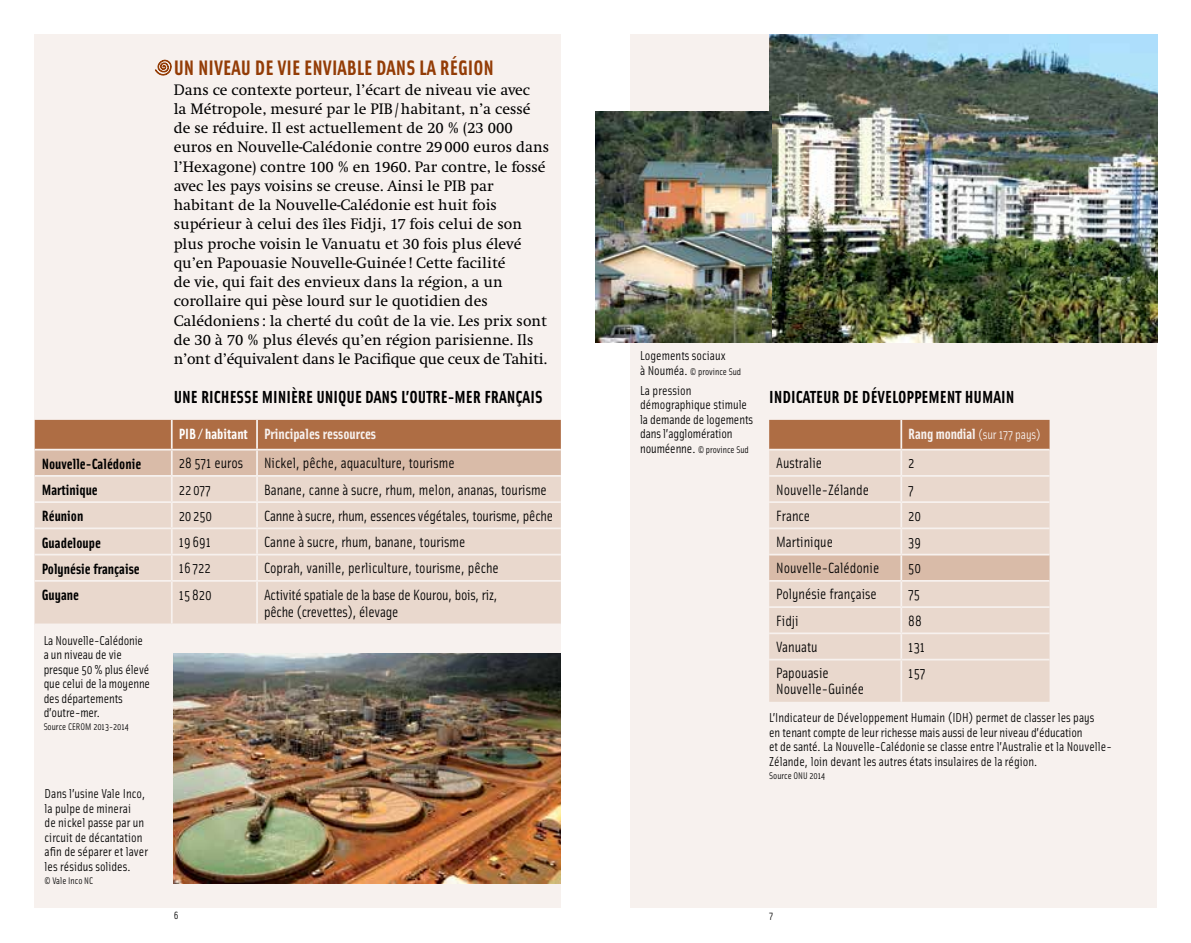
<style>
.page{position:relative;width:1191px;height:943px;background:#fff}
.page>*{position:absolute;margin:0;border:0;box-sizing:border-box;transform-origin:0 0}
.t1{font:700 21px "Solex";color:#933c06}
.t2{font:700 17.5px "Solex";color:#000}
.t3{font:15.75px/19.2px "Swift";color:#000}
.t4{font:14.88px/17.8px "Solex";color:#000}
.t5{font:700 14.88px "Solex";color:#000}
.t6{font:700 14.88px "Solex";color:#f7f1ee}
.t7{font:13.12px "Solex";letter-spacing:-.01em;color:#f7f1ee}
.t8{font:12.95px/14.5px "Solex";color:#000}
.t9{font:10.5px "Solex";color:#000}
.t10{font:9.62px "Solex";color:#000}
.s1{color:#fff}
.s2{font-size:12.95px}
.s3{font-weight:700;font-size:14.88px}
</style>
<div class="page">
<div style="left:35px;top:35px;width:526px;height:873px;background:#f7f1ee"></div>
<div style="left:630px;top:35px;width:526px;height:873px;background:#f7f1ee"></div>
<svg style="left:35px;top:420px;width:526px;height:55px;background:#c29273"></svg>
<div style="left:35px;top:477px;width:526px;height:146px;background:#e9d8cd"></div>
<hr style="left:171px;top:450px;width:2px;height:25px;background:#f7f1ee">
<hr style="left:256px;top:450px;width:2px;height:25px;background:#f7f1ee">
<hr style="left:171px;top:477px;width:2px;height:24px;background:#f7f1ee">
<hr style="left:256px;top:477px;width:2px;height:24px;background:#f7f1ee">
<hr style="left:35px;top:501px;width:137px;height:2px;background:#f7f1ee">
<hr style="left:172px;top:501px;width:85px;height:2px;background:#f7f1ee">
<hr style="left:171px;top:503px;width:2px;height:24px;background:#f7f1ee">
<hr style="left:257px;top:501px;width:304px;height:2px;background:#f7f1ee">
<hr style="left:256px;top:503px;width:2px;height:24px;background:#f7f1ee">
<hr style="left:35px;top:527px;width:137px;height:2px;background:#f7f1ee">
<hr style="left:172px;top:527px;width:85px;height:2px;background:#f7f1ee">
<hr style="left:171px;top:529px;width:2px;height:24px;background:#f7f1ee">
<hr style="left:257px;top:527px;width:304px;height:2px;background:#f7f1ee">
<hr style="left:256px;top:529px;width:2px;height:24px;background:#f7f1ee">
<hr style="left:35px;top:553px;width:137px;height:2px;background:#f7f1ee">
<hr style="left:172px;top:553px;width:85px;height:2px;background:#f7f1ee">
<hr style="left:171px;top:555px;width:2px;height:25px;background:#f7f1ee">
<hr style="left:257px;top:553px;width:304px;height:2px;background:#f7f1ee">
<hr style="left:256px;top:555px;width:2px;height:25px;background:#f7f1ee">
<hr style="left:35px;top:580px;width:137px;height:1px;background:#f7f1ee">
<hr style="left:172px;top:580px;width:85px;height:1px;background:#f7f1ee">
<hr style="left:171px;top:581px;width:2px;height:42px;background:#f7f1ee">
<hr style="left:257px;top:580px;width:304px;height:1px;background:#f7f1ee">
<hr style="left:256px;top:581px;width:2px;height:42px;background:#f7f1ee">
<hr style="left:171px;top:420px;width:2px;height:29px;background:#f7f1ee">
<hr style="left:256px;top:420px;width:2px;height:29px;background:#f7f1ee">
<hr style="left:35px;top:449px;width:137px;height:1px;background:#f7f1ee">
<hr style="left:172px;top:449px;width:85px;height:1px;background:#f7f1ee">
<hr style="left:257px;top:449px;width:304px;height:1px;background:#f7f1ee">
<div style="left:769px;top:420px;width:280px;height:29px;background:#ae6d44"></div>
<div style="left:769px;top:450px;width:280px;height:251px;background:#e9d8cd"></div>
<div style="left:769px;top:555px;width:280px;height:25px;background:#d9bba8"></div>
<hr style="left:900px;top:420px;width:2px;height:29px;background:#f7f1ee">
<hr style="left:900px;top:450px;width:2px;height:25px;background:#f7f1ee">
<hr style="left:769px;top:475px;width:132px;height:2px;background:#f7f1ee">
<hr style="left:901px;top:475px;width:148px;height:2px;background:#f7f1ee">
<hr style="left:900px;top:477px;width:2px;height:24px;background:#f7f1ee">
<hr style="left:769px;top:501px;width:132px;height:2px;background:#f7f1ee">
<hr style="left:901px;top:501px;width:148px;height:2px;background:#f7f1ee">
<hr style="left:900px;top:503px;width:2px;height:24px;background:#f7f1ee">
<hr style="left:769px;top:527px;width:132px;height:2px;background:#f7f1ee">
<hr style="left:901px;top:527px;width:148px;height:2px;background:#f7f1ee">
<hr style="left:900px;top:529px;width:2px;height:24px;background:#f7f1ee">
<hr style="left:769px;top:553px;width:132px;height:2px;background:#f7f1ee">
<hr style="left:901px;top:553px;width:148px;height:2px;background:#f7f1ee">
<hr style="left:900px;top:555px;width:2px;height:25px;background:#f7f1ee">
<hr style="left:769px;top:580px;width:132px;height:1px;background:#f7f1ee">
<hr style="left:901px;top:580px;width:148px;height:1px;background:#f7f1ee">
<hr style="left:900px;top:581px;width:2px;height:25px;background:#f7f1ee">
<hr style="left:769px;top:606px;width:132px;height:2px;background:#f7f1ee">
<hr style="left:901px;top:606px;width:148px;height:2px;background:#f7f1ee">
<hr style="left:900px;top:608px;width:2px;height:24px;background:#f7f1ee">
<hr style="left:769px;top:632px;width:132px;height:2px;background:#f7f1ee">
<hr style="left:901px;top:632px;width:148px;height:2px;background:#f7f1ee">
<hr style="left:900px;top:634px;width:2px;height:24px;background:#f7f1ee">
<hr style="left:769px;top:658px;width:132px;height:2px;background:#f7f1ee">
<hr style="left:901px;top:658px;width:148px;height:2px;background:#f7f1ee">
<hr style="left:900px;top:660px;width:2px;height:41px;background:#f7f1ee">
<img style="left:769px;top:35px;width:388px;height:307px">
<img style="left:174px;top:653px;width:387px;height:230px">
<svg style="left:155px;top:60px;width:17px;height:16px"></svg>
<img style="left:595px;top:112px;width:176px;height:230px">
<h1 class="t1" style="left:174px;top:54px;width:322px">UN NIVEAU DE VIE ENVIABLE DANS LA RÉGION</h1>
<p class="t3" style="left:174px;top:80px;width:377px">Dans ce contexte porteur, l’écart de niveau vie avec<br>la Métropole, mesuré par le PIB/habitant, n’a cessé de se réduire. Il est actuellement de 20 % (23 000 euros en Nouvelle-Calédonie contre 29000 euros dans l’Hexagone) contre 100 % en 1960. Par contre, le fossé avec les pays voisins se creuse. Ainsi le PIB par habitant de la Nouvelle-Calédonie est huit fois supérieur à celui des îles Fidji, 17 fois celui de son plus proche voisin le Vanuatu et 30 fois plus élevé qu’en Papouasie Nouvelle-Guinée ! Cette facilité<br>de vie, qui fait des envieux dans la région, a un corollaire qui pèse lourd sur le quotidien des Calédoniens : la cherté du coût de la vie. Les prix sont de 30 à 70 % plus élevés qu’en région parisienne. Ils n’ont d’équivalent dans le Pacifique que ceux de Tahiti.</p>
<p class="t2" style="left:174px;top:385px;width:370px">UNE RICHESSE MINIÈRE UNIQUE DANS L’OUTRE-MER FRANÇAIS</p>
<p class="t6" style="left:179px;top:424px;width:199px"><span class="s1">PIB / habitant</span> Principales ressources</p>
<p class="t5" style="left:42px;top:454px;width:101px">Nouvelle-Calédonie</p>
<p class="t4" style="left:179px;top:453px;width:66px">28 571 euros</p>
<p class="t4" style="left:264px;top:453px;width:192px">Nickel, pêche, aquaculture, tourisme</p>
<p class="t5" style="left:42px;top:480px;width:58px">Martinique</p>
<p class="t4" style="left:179px;top:480px;width:34px">22 077</p>
<p class="t4" style="left:264px;top:480px;width:284px">Banane, canne à sucre, rhum, melon, ananas, tourisme</p>
<p class="t5" style="left:42px;top:506px;width:43px">Réunion</p>
<p class="t4" style="left:179px;top:506px;width:35px">20 250</p>
<p class="t4" style="left:264px;top:506px;width:291px">Canne à sucre, rhum, essences végétales, tourisme, pêche</p>
<p class="t5" style="left:42px;top:532px;width:61px">Guadeloupe</p>
<p class="t4" style="left:179px;top:532px;width:34px">19 691</p>
<p class="t4" style="left:264px;top:532px;width:203px">Canne à sucre, rhum, banane, tourisme</p>
<p class="t5" style="left:42px;top:559px;width:99px">Polynésie française</p>
<p class="t4" style="left:179px;top:558px;width:34px">16 722</p>
<p class="t4" style="left:264px;top:558px;width:236px">Coprah, vanille, perliculture, tourisme, pêche</p>
<p class="t5" style="left:42px;top:585px;width:39px">Guyane</p>
<p class="t4" style="left:179px;top:585px;width:34px">15 820</p>
<p class="t4" style="left:264px;top:585px;width:235px">Activité spatiale de la base de Kourou, bois, riz, pêche (crevettes), élevage</p>
<p class="t8" style="left:44px;top:632px;width:108px">La Nouvelle-Calédonie a un niveau de vie presque 50 % plus élevé que celui de la moyenne des départements d’outre-mer.</p>
<p class="t10" style="left:44px;top:721px;width:87px">Source CEROM 2013-2014</p>
<p class="t8" style="left:45px;top:785px;width:105px">Dans l’usine Vale Inco, la pulpe de minerai<br>de nickel passe par un circuit de décantation afin de séparer et laver les résidus solides.</p>
<p class="t10" style="left:45px;top:874px;width:50px">© Vale Inco NC</p>
<p class="t8" style="left:640px;top:348px;width:87px">Logements sociaux</p>
<p class="t10" style="left:640px;top:365px;width:102px"><span class="s2">à Nouméa.</span> © province Sud</p>
<p class="t8" style="left:640px;top:382px;width:114px">La pression démographique stimule la demande de logements dans l’agglomération</p>
<p class="t10" style="left:640px;top:443px;width:110px"><span class="s2">nouméenne.</span> © province Sud</p>
<p class="t2" style="left:769px;top:385px;width:247px">INDICATEUR DE DÉVELOPPEMENT HUMAIN</p>
<p class="t7" style="left:908px;top:426px;width:134px"><span class="s3">Rang mondial</span> (sur 177 pays)</p>
<p class="t4" style="left:776px;top:453px;width:48px">Australie</p>
<p class="t4" style="left:908px;top:453px;width:8px">2</p>
<p class="t4" style="left:776px;top:480px;width:94px">Nouvelle-Zélande</p>
<p class="t4" style="left:908px;top:480px;width:7px">7</p>
<p class="t4" style="left:776px;top:506px;width:36px">France</p>
<p class="t4" style="left:908px;top:506px;width:14px">20</p>
<p class="t4" style="left:776px;top:532px;width:58px">Martinique</p>
<p class="t4" style="left:908px;top:532px;width:14px">39</p>
<p class="t4" style="left:776px;top:558px;width:105px">Nouvelle-Calédonie</p>
<p class="t4" style="left:908px;top:558px;width:14px">50</p>
<p class="t4" style="left:776px;top:585px;width:102px">Polynésie française</p>
<p class="t4" style="left:908px;top:585px;width:13px">75</p>
<p class="t4" style="left:776px;top:611px;width:24px">Fidji</p>
<p class="t4" style="left:908px;top:611px;width:15px">88</p>
<p class="t4" style="left:776px;top:637px;width:43px">Vanuatu</p>
<p class="t4" style="left:908px;top:637px;width:18px">131</p>
<p class="t4" style="left:776px;top:664px;width:90px;line-height:15.8px">Papouasie<br>Nouvelle-Guinée</p>
<p class="t4" style="left:908px;top:663px;width:19px">157</p>
<p class="t8" style="left:769px;top:710px;width:344px">L’Indicateur de Développement Humain (IDH) permet de classer les pays<br>en tenant compte de leur richesse mais aussi de leur niveau d’éducation<br>et de santé. La Nouvelle-Calédonie se classe entre l’Australie et la Nouvelle-Zélande, loin devant les autres états insulaires de la région.</p>
<p class="t10" style="left:769px;top:769px;width:58px">Source ONU 2014</p>
<p class="t9" style="left:174px;top:908px;width:6px">6</p>
<p class="t9" style="left:769px;top:908px;width:5px">7</p>
</div>
